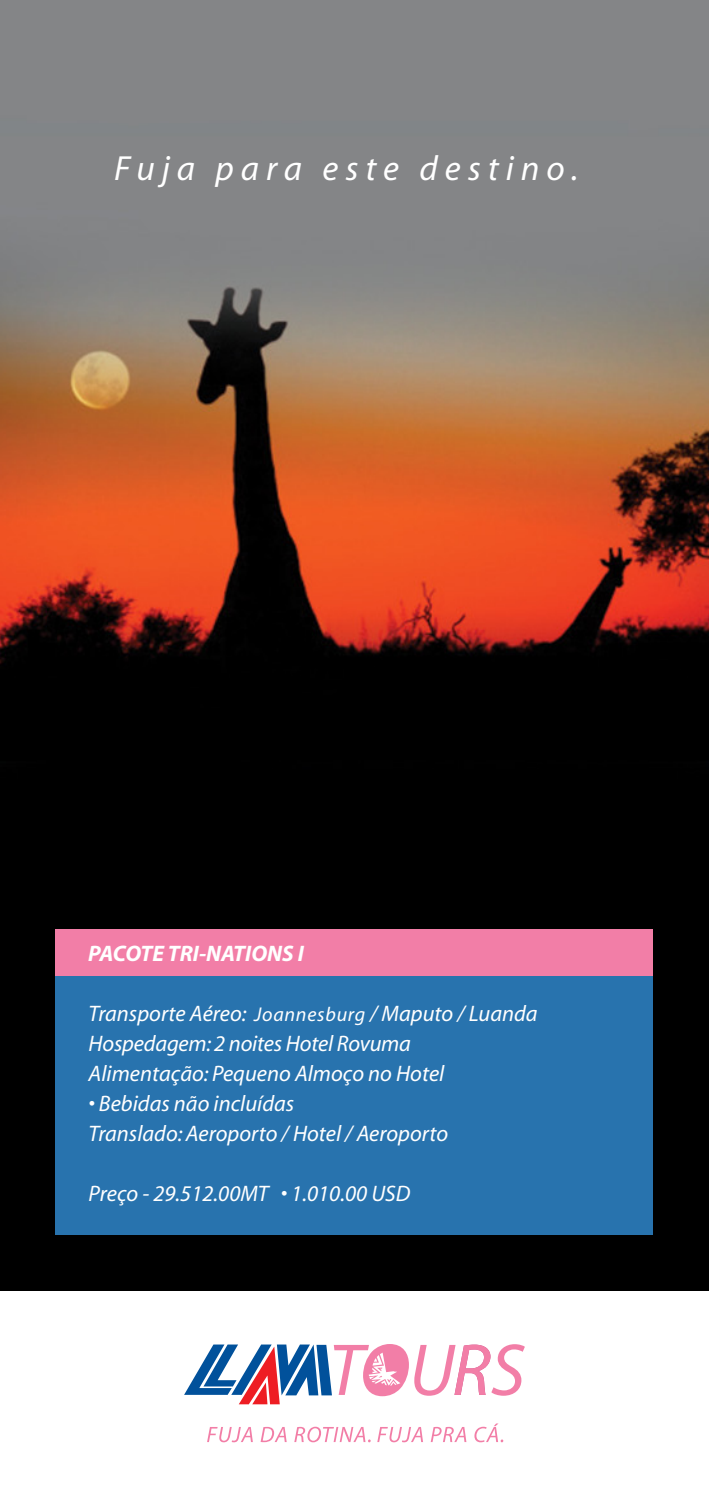
<style>
.page{position:relative;width:709px;height:1489px;background:#fff}
.page>*{position:absolute;margin:0;border:0;box-sizing:border-box;transform-origin:0 0}
.t1{font:italic 35px "Myriad";letter-spacing:.2em;color:#fff}
.t2{font:italic 22.5px "Myriad";color:#fff}
.t3{font:italic 700 22.5px "Myriad";color:#fff}
.s1{font-size:20px}
</style>
<div class="page">
<img style="left:0;top:0;width:709px;height:1290px">
<div style="left:56px;top:960px;width:597px;height:274px;background:#2873ae"></div>
<svg style="left:184px;top:1344px;width:341px;height:60px"></svg>
<svg style="left:207px;top:1427px;width:46px;height:15px"></svg>
<svg style="left:260px;top:1426px;width:27px;height:15px"></svg>
<svg style="left:294px;top:1426px;width:77px;height:16px"></svg>
<svg style="left:377px;top:1427px;width:46px;height:15px"></svg>
<svg style="left:431px;top:1426px;width:35px;height:15px"></svg>
<svg style="left:474px;top:1423px;width:29px;height:19px"></svg>
<div style="left:56px;top:929px;width:597px;height:46px;background:#f27ea7"></div>
<p class="t1" style="left:114px;top:151px;width:466px">Fuja para este destino.</p>
<p class="t3" style="left:88px;top:941px;width:217px">PACOTE TRI-NATIONS I</p>
<p class="t2" style="left:89px;top:1001px;width:450px">Transporte Aéreo: <span class="s1">Joannesburg</span> / Maputo / Luanda</p>
<p class="t2" style="left:89px;top:1031px;width:324px">Hospedagem: 2 noites Hotel Rovuma</p>
<p class="t2" style="left:89px;top:1061px;width:357px">Alimentação: Pequeno Almoço no Hotel</p>
<p class="t2" style="left:89px;top:1091px;width:207px">• Bebidas não incluídas</p>
<p class="t2" style="left:89px;top:1121px;width:361px">Translado: Aeroporto / Hotel / Aeroporto</p>
<p class="t2" style="left:89px;top:1181px;width:323px">Preço - 29.512.00MT • 1.010.00 USD</p>
</div>
